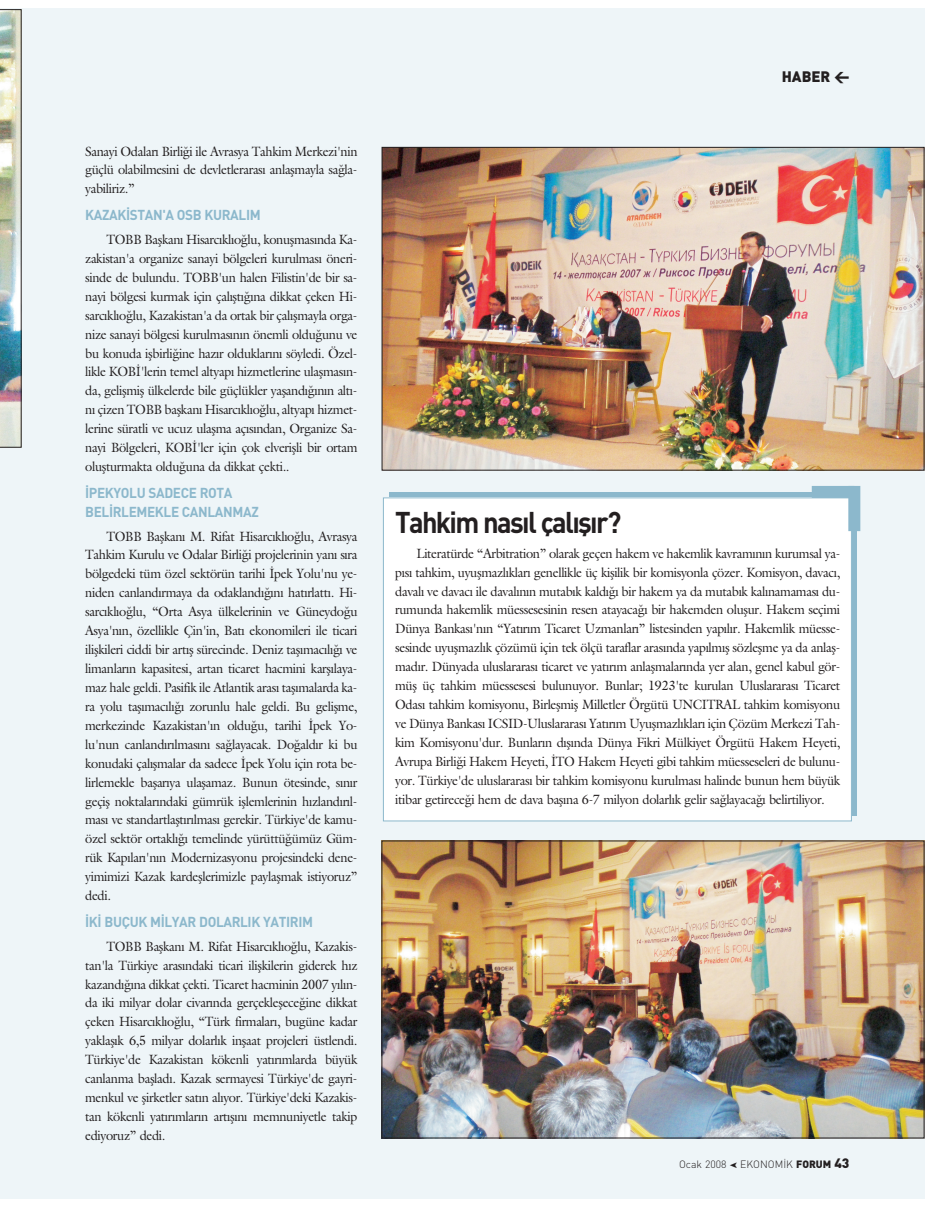
<style>
.page{position:relative;width:935px;height:1211px;background:#fff}
.page>*{position:absolute;margin:0;border:0;box-sizing:border-box;transform-origin:0 0}
.t1{font:29.7px "DINT Bold";letter-spacing:-.06em;color:#231f20;scale:.92 1}
.t2{font:15px "DINT Black";color:#231f20}
.t3{font:14.25px/18.9px "DINT Bold";letter-spacing:-.025em;color:#8cb8cc;scale:.95 1}
.t4{font:13.5px/18.9px "Galliard Turk";letter-spacing:-.03em;color:#231f20;text-align:justify;scale:.95 1}
.t5{font:10.5px "DINT Light";color:#231f20}
.s1{font-family:"DINT Black"}
.s2{font-family:"DINT Black";font-size:13.5px}
</style>
<div class="page">
<div style="left:0;top:8px;width:924px;height:1190px;background:#eef5f8"></div>
<img style="left:0;top:9px;width:21px;height:438px">
<img style="left:384px;top:149px;width:538px;height:319px">
<img style="left:383px;top:842px;width:539px;height:294px">
<div style="left:381px;top:840px;width:543px;height:298px;border:1px solid #231f20"></div>
<div style="left:389px;top:492px;width:467px;height:323px;background:#8cb8cc"></div>
<div style="left:383px;top:498px;width:468px;height:323px;background:#fff"></div>
<div style="left:383px;top:497px;width:468px;height:324px;border:1px solid #8cb8cc"></div>
<div style="left:811px;top:486px;width:43px;height:12px;background:#8cb8cc"></div>
<div style="left:848px;top:486px;width:12px;height:45px;background:#8cb8cc"></div>
<p class="t4" style="left:85px;top:143px;width:288px">Sanayi Odalar› Birli¤i ile Avrasya Tahkim Merkezi'nin güçlü olabilmesini de devletleraras› anlaflmayla sa¤la&shy;yabiliriz.”</p>
<p class="t3" style="left:85px;top:207px;width:186px">KAZAK‹STAN'A OSB KURALIM</p>
<p class="t4" style="left:85px;top:231px;width:288px;text-indent:21px">TOBB Baflkan› Hisarc›kl›o¤lu, konuflmas›nda Ka&shy;zakistan'a organize sanayi bölgeleri kurulmas› öneri&shy;sinde de bulundu. TOBB'un halen Filistin'de bir sa&shy;nayi bölgesi kurmak için çal›flt›¤›na dikkat çeken Hi&shy;sarc›kl›o¤lu, Kazakistan'a da ortak bir çal›flmayla orga&shy;nize sanayi bölgesi kurulmas›n›n önemli oldu¤unu ve bu konuda iflbirli¤ine haz›r olduklar›n› söyledi. Özel&shy;likle KOB‹'lerin temel altyap› hizmetlerine ulaflmas›n&shy;da, geliflmifl ülkelerde bile güçlükler yafland›¤›n›n alt›- n› çizen TOBB baflkan› Hisarc›kl›o¤lu, altyap› hizmet&shy;lerine süratli ve ucuz ulaflma aç›s›ndan, Organize Sa&shy;nayi Bölgeleri, KOB‹'ler için çok elveriflli bir ortam oluflturmakta oldu¤una da dikkat çekti..</p>
<p class="t3" style="left:85px;top:484px;width:184px">‹PEKYOLU SADECE ROTA<br>BEL‹RLEMEKLE CANLANMAZ</p>
<p class="t4" style="left:85px;top:528px;width:288px;text-indent:21px">TOBB Baflkan› M. Rifat Hisarc›kl›o¤lu, Avrasya Tahkim Kurulu ve Odalar Birli¤i projelerinin yan› s›ra bölgedeki tüm özel sektörün tarihi ‹pek Yolu'nu ye&shy;niden canland›rmaya da odakland›¤›n› hat›rlatt›. Hi&shy;sarc›kl›o¤lu, “Orta Asya ülkelerinin ve Güneydo¤u Asya'n›n, özellikle Çin'in, Bat› ekonomileri ile ticari iliflkileri ciddi bir art›fl sürecinde. Deniz tafl›mac›l›¤› ve limanlar›n kapasitesi, artan ticaret hacmini karfl›laya&shy;maz hale geldi. Pasifik ile Atlantik aras› tafl›malarda ka&shy;ra yolu tafl›mac›l›¤› zorunlu hale geldi. Bu geliflme, merkezinde Kazakistan'›n oldu¤u, tarihi ‹pek Yo&shy;lu'nun canland›r›lmas›n› sa¤layacak. Do¤ald›r ki bu konudaki çal›flmalar da sadece ‹pek Yolu için rota be&shy;lirlemekle baflar›ya ulaflamaz. Bunun ötesinde, s›n›r geçifl noktalar›ndaki gümrük ifllemlerinin h›zland›r›l&shy;mas› ve standartlaflt›r›lmas› gerekir. Türkiye'de kamu&shy;özel sektör ortakl›¤› temelinde yürüttü¤ümüz Güm&shy;rük Kap›lar›'n›n Modernizasyonu projesindeki dene&shy;yimimizi Kazak kardefllerimizle paylaflmak istiyoruz” dedi.</p>
<p class="t3" style="left:85px;top:913px;width:241px">‹K‹ BUÇUK M‹LYAR DOLARLIK YATIRIM</p>
<p class="t4" style="left:85px;top:938px;width:288px;text-indent:21px">TOBB Baflkan› M. Rifat Hisarc›kl›o¤lu, Kazakis&shy;tan'la Türkiye aras›ndaki ticari iliflkilerin giderek h›z kazand›¤›na dikkat çekti. Ticaret hacminin 2007 y›l›n&shy;da iki milyar dolar civar›nda gerçekleflece¤ine dikkat çeken Hisarc›kl›o¤lu, “Türk firmalar›, bugüne kadar yaklafl›k 6,5 milyar dolarl›k inflaat projeleri üstlendi.<br>Türkiye'de Kazakistan kökenli yat›r›mlarda büyük canlanma bafllad›. Kazak sermayesi Türkiye'de gayri&shy;menkul ve flirketler sat›n al›yor. Türkiye'deki Kazakis&shy;tan kökenli yat›r›mlar›n art›fl›n› memnuniyetle takip ediyoruz” dedi.</p>
<p class="t2" style="left:781px;top:71px;width:69px">HABER &lt;</p>
<h1 class="t1" style="left:395px;top:512px;width:247px">Tahkim nas›l çal›fl›r?</h1>
<p class="t4" style="left:395px;top:545px;width:470px;text-indent:21px">Literatürde “Arbitration” olarak geçen hakem ve hakemlik kavram›n›n kurumsal ya&shy;p›s› tahkim, uyuflmazl›klar› genellikle üç kiflilik bir komisyonla çözer. Komisyon, davac›, daval› ve davac› ile daval›n›n mutab›k kald›¤› bir hakem ya da mutab›k kal›namamas› du&shy;rumunda hakemlik müessesesinin resen atayaca¤› bir hakemden oluflur. Hakem seçimi Dünya Bankas›'n›n “Yat›r›m Ticaret Uzmanlar›” listesinden yap›l›r. Hakemlik müesse&shy;sesinde uyuflmazl›k çözümü için tek ölçü taraflar aras›nda yap›lm›fl sözleflme ya da anlafl&shy;mad›r. Dünyada uluslararas› ticaret ve yat›r›m anlaflmalar›nda yer alan, genel kabul gör&shy;müfl üç tahkim müessesesi bulunuyor. Bunlar; 1923'te kurulan Uluslararas› Ticaret Odas› tahkim komisyonu, Birleflmifl Milletler Örgütü UNCITRAL tahkim komisyonu ve Dünya Bankas› ICSID-Uluslararas› Yat›r›m Uyuflmazl›klar› için Çözüm Merkezi Tah&shy;kim Komisyonu'dur. Bunlar›n d›fl›nda Dünya Fikri Mülkiyet Örgütü Hakem Heyeti, Avrupa Birli¤i Hakem Heyeti, ‹TO Hakem Heyeti gibi tahkim müesseseleri de bulunu&shy;yor. Türkiye'de uluslararas› bir tahkim komisyonu kurulmas› halinde bunun hem büyük itibar getirece¤i hem de dava bafl›na 6-7 milyon dolarl›k gelir sa¤layaca¤› belirtiliyor.</p>
<p class="t5" style="left:679px;top:1160px;width:172px">Ocak 2008 ● EKONOM‹K <span class="s1">FORUM</span> <span class="s2">43</span></p>
</div>
